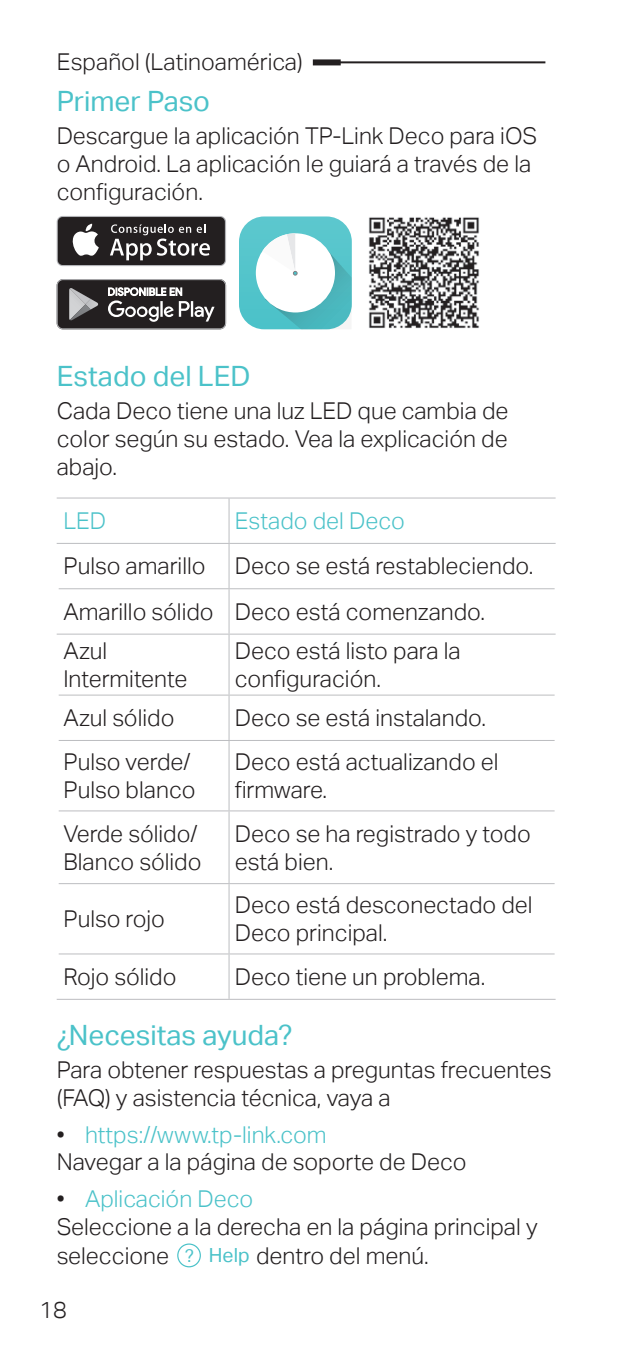
<style>
.page{position:relative;width:635px;height:1361px;background:#fff}
.page>*{position:absolute;margin:0;border:0;box-sizing:border-box;transform-origin:0 0}
.t1{font:28px "TP Link Aktiv Regular";color:#4bc2c9}
.t2{font:23.2px/28px "TP Link Aktiv Light";color:#231f20}
.t3{font:23.2px "TP Link Aktiv Light";color:#4bc2c9}
.s1{color:#4bc2c9}
.s2{font-family:"TP Link Aktiv Regular";font-size:17.6px;color:#4bc2c9}
.s3{font-family:"TP Link Aktiv Regular";font-size:19.6px;color:#4bc2c9}
</style>
<div class="page">
<svg style="left:57px;top:216px;width:169px;height:50px"></svg>
<div style="left:58px;top:217px;width:167px;height:48px;background:#231f20;border-radius:5px"></div>
<svg style="left:72px;top:224px;width:27px;height:32px"></svg>
<svg style="left:110px;top:224px;width:100px;height:36px"></svg>
<svg style="left:57px;top:279px;width:169px;height:50px;background:#4e4c4d"></svg>
<svg style="left:239px;top:216px;width:113px;height:113px"></svg>
<img style="left:369px;top:217px;width:110px;height:112px">
<hr style="left:229px;top:497px;width:327px;height:2px;background:#bcbdc0">
<hr style="left:229px;top:543px;width:327px;height:1px;background:#bcbdc0">
<hr style="left:229px;top:588px;width:326px;height:1px;background:#bcbdc0">
<hr style="left:229px;top:694px;width:326px;height:2px;background:#bcbdc0">
<hr style="left:229px;top:740px;width:326px;height:1px;background:#bcbdc0">
<hr style="left:229px;top:810px;width:326px;height:1px;background:#bcbdc0">
<hr style="left:229px;top:883px;width:326px;height:1px;background:#bcbdc0">
<hr style="left:229px;top:953px;width:326px;height:1px;background:#bcbdc0">
<hr style="left:229px;top:998px;width:327px;height:2px;background:#bcbdc0">
<hr style="left:57px;top:497px;width:172px;height:2px;background:#bcbdc0">
<hr style="left:228px;top:498px;width:2px;height:45px;background:#bcbdc0">
<hr style="left:57px;top:543px;width:172px;height:1px;background:#bcbdc0">
<hr style="left:228px;top:544px;width:2px;height:44px;background:#bcbdc0">
<hr style="left:59px;top:588px;width:170px;height:1px;background:#bcbdc0">
<hr style="left:228px;top:589px;width:2px;height:44px;background:#bcbdc0">
<hr style="left:228px;top:634px;width:2px;height:60px;background:#bcbdc0">
<hr style="left:59px;top:694px;width:170px;height:2px;background:#bcbdc0">
<hr style="left:228px;top:695px;width:2px;height:45px;background:#bcbdc0">
<hr style="left:59px;top:740px;width:170px;height:1px;background:#bcbdc0">
<hr style="left:228px;top:741px;width:2px;height:69px;background:#bcbdc0">
<hr style="left:59px;top:810px;width:170px;height:1px;background:#bcbdc0">
<hr style="left:228px;top:811px;width:2px;height:72px;background:#bcbdc0">
<hr style="left:59px;top:883px;width:170px;height:1px;background:#bcbdc0">
<hr style="left:228px;top:884px;width:2px;height:69px;background:#bcbdc0">
<hr style="left:59px;top:953px;width:170px;height:1px;background:#bcbdc0">
<hr style="left:228px;top:954px;width:2px;height:45px;background:#bcbdc0">
<hr style="left:57px;top:998px;width:172px;height:2px;background:#bcbdc0">
<hr style="left:57px;top:633px;width:172px;height:2px;background:#bcbdc0">
<hr style="left:229px;top:633px;width:327px;height:2px;background:#bcbdc0">
<div style="left:177px;top:1243px;width:24px;height:24px;border:1px solid #4bc2c9;border-radius:50%"></div>
<hr style="left:313px;top:61px;width:232px;height:2px;background:#231f20">
<div style="left:313px;top:59px;width:28px;height:6px;background:#231f20"></div>
<p class="t2" style="left:57px;top:48px;width:247px">Español (Latinoamérica)</p>
<p class="t1" style="left:57px;top:85px;width:155px">Primer Paso</p>
<p class="t2" style="left:57px;top:122px;width:482px">Descargue la aplicación TP-Link Deco para iOS o Android. La aplicación le guiará a través de la configuración.</p>
<p class="t1" style="left:57px;top:359px;width:195px">Estado del LED</p>
<p class="t2" style="left:57px;top:397px;width:453px;text-align:justify">Cada Deco tiene una luz LED que cambia de color según su estado. Vea la explicación de abajo.</p>
<p class="t3" style="left:63px;top:507px;width:44px">LED</p>
<p class="t3" style="left:235px;top:507px;width:172px">Estado del Deco</p>
<p class="t2" style="left:63px;top:552px;width:144px">Pulso amarillo</p>
<p class="t2" style="left:63px;top:544px;width:472px;line-height:45.2px;text-indent:171px">Deco se está restableciendo.<br>Amarillo sólido Deco está comenzando.</p>
<p class="t2" style="left:63px;top:637px;width:126px">Azul<br>Intermitente</p>
<p class="t2" style="left:235px;top:637px;width:228px">Deco está listo para la configuración.</p>
<p class="t2" style="left:63px;top:704px;width:113px">Azul sólido</p>
<p class="t2" style="left:235px;top:704px;width:253px">Deco se está instalando.</p>
<p class="t2" style="left:63px;top:748px;width:134px">Pulso verde/<br>Pulso blanco</p>
<p class="t2" style="left:235px;top:748px;width:265px">Deco está actualizando el firmware.</p>
<p class="t2" style="left:63px;top:819px;width:140px">Verde sólido/<br>Blanco sólido</p>
<p class="t2" style="left:235px;top:819px;width:298px">Deco se ha registrado y todo está bien.</p>
<p class="t2" style="left:63px;top:905px;width:103px">Pulso rojo</p>
<p class="t2" style="left:235px;top:891px;width:299px">Deco está desconectado del<br>Deco principal.</p>
<p class="t2" style="left:63px;top:963px;width:115px">Rojo sólido</p>
<p class="t2" style="left:235px;top:963px;width:252px">Deco tiene un problema.</p>
<p class="t1" style="left:57px;top:1018px;width:237px">¿Necesitas ayuda?</p>
<p class="t2" style="left:57px;top:1056px;width:496px">Para obtener respuestas a preguntas frecuentes (FAQ) y asistencia técnica, vaya a</p>
<p class="t2" style="left:57px;top:1120px;width:412px">• <span class="s1">https://www.tp-link.com<br></span>Navegar a la página de soporte de Deco</p>
<p class="t2" style="left:57px;top:1184px;width:482px">• <span class="s1">Aplicación Deco<br></span>Seleccione a la derecha en la página principal y seleccione <span class="s2">?</span> <span class="s3">Help</span> dentro del menú.</p>
<p class="t2" style="left:39px;top:1296px;width:29px">18</p>
</div>
